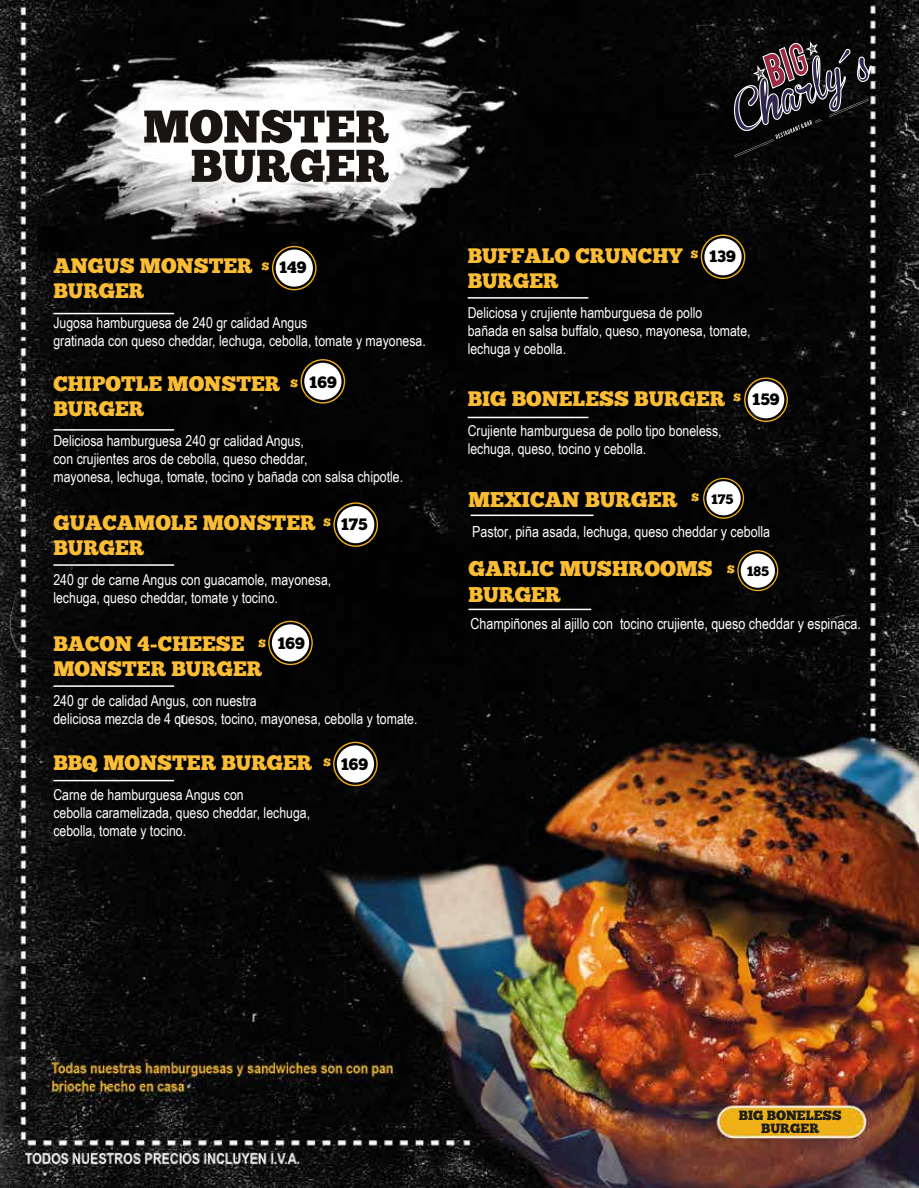
<style>
.page{position:relative;width:919px;height:1188px;background:#fff}
.page>*{position:absolute;margin:0;border:0;box-sizing:border-box;transform-origin:0 0}
.t1{font:21.3px/25.7px "Chunk Five";color:#fbbd33}
.t2{font:21px/25.2px "Chunk Five";color:#fbbd33}
.t3{font:16.5px "Chunk Five";color:#000}
.t4{font:15.3px "Arial Narrow";color:#fff}
.t5{font:15px/18px "Arial Narrow";color:#fff}
.t6{font:13.35px/13px "Chunk Five";color:#1d1d1b;text-align:center}
.s1{font-size:10.5px;color:#fbbd33}
.s2{font-size:13.8px;color:#000}
</style>
<div class="page">
<img style="left:0;top:0;width:918px;height:1188px">
<svg style="left:702px;top:478px;width:41px;height:41px"></svg>
<div style="left:706px;top:481px;width:34px;height:34px;background:#fff;border-radius:50%"></div>
<svg style="left:737px;top:550px;width:40px;height:41px"></svg>
<div style="left:740px;top:554px;width:34px;height:34px;background:#fff;border-radius:50%"></div>
<hr style="left:470px;top:515px;width:123px;height:1px;background:#fff">
<hr style="left:468px;top:609px;width:123px;height:1px;background:#fff">
<svg style="left:733px;top:41px;width:138px;height:116px;background:#2c272b"></svg>
<hr style="left:467px;top:297px;width:121px;height:2px;background:#fff">
<svg style="left:700px;top:235px;width:45px;height:44px"></svg>
<div style="left:704px;top:238px;width:37px;height:37px;background:#fff;border-radius:50%"></div>
<svg style="left:272px;top:246px;width:44px;height:44px"></svg>
<div style="left:275px;top:250px;width:38px;height:37px;background:#fff;border-radius:50%"></div>
<svg style="left:300px;top:359px;width:45px;height:45px"></svg>
<div style="left:304px;top:363px;width:37px;height:37px;background:#fff;border-radius:50%"></div>
<svg style="left:333px;top:502px;width:45px;height:45px"></svg>
<div style="left:337px;top:506px;width:37px;height:37px;background:#fff;border-radius:50%"></div>
<svg style="left:268px;top:621px;width:44px;height:44px"></svg>
<div style="left:272px;top:624px;width:37px;height:37px;background:#fff;border-radius:50%"></div>
<svg style="left:333px;top:742px;width:44px;height:44px"></svg>
<div style="left:336px;top:745px;width:38px;height:38px;background:#fff;border-radius:50%"></div>
<hr style="left:467px;top:417px;width:121px;height:1px;background:#fff">
<svg style="left:743px;top:378px;width:44px;height:44px"></svg>
<div style="left:747px;top:381px;width:36px;height:37px;background:#fff;border-radius:50%"></div>
<svg style="left:144px;top:110px;width:244px;height:33px"></svg>
<svg style="left:192px;top:149px;width:196px;height:34px"></svg>
<hr style="left:53px;top:313px;width:121px;height:1px;background:#fff">
<hr style="left:53px;top:429px;width:121px;height:2px;background:#fff">
<hr style="left:53px;top:564px;width:121px;height:2px;background:#fff">
<hr style="left:53px;top:780px;width:121px;height:1px;background:#fff">
<hr style="left:53px;top:685px;width:121px;height:2px;background:#fff">
<h2 class="t2" style="left:53px;top:253px;width:201px">ANGUS MONSTER<br>BURGER</h2>
<p class="t5" style="left:53px;top:313px;width:374px">Jugosa hamburguesa de 240 gr calidad Angus<br>gratinada con queso cheddar, lechuga, cebolla, tomate y mayonesa.</p>
<p class="t3" style="left:261px;top:258px;width:46px"><sup>$</sup> 149</p>
<h2 class="t2" style="left:53px;top:371px;width:228px">CHIPOTLE MONSTER<br>BURGER</h2>
<p class="t5" style="left:53px;top:431px;width:351px">Deliciosa hamburguesa 240 gr calidad Angus,<br>con crujientes aros de cebolla, queso cheddar,<br>mayonesa, lechuga, tomate, tocino y bañada con salsa chipotle.</p>
<p class="t3" style="left:290px;top:373px;width:48px"><span class="s1">$</span> 169</p>
<h2 class="t2" style="left:53px;top:510px;width:263px">GUACAMOLE MONSTER<br>BURGER</h2>
<p class="t5" style="left:53px;top:570px;width:279px">240 gr de carne Angus con guacamole, mayonesa, lechuga, queso cheddar, tomate y tocino.</p>
<p class="t3" style="left:323px;top:514px;width:46px"><sup>$</sup> 175</p>
<h2 class="t2" style="left:53px;top:631px;width:210px">BACON 4-CHEESE<br>MONSTER BURGER</h2>
<p class="t5" style="left:53px;top:691px;width:365px">240 gr de calidad Angus, con nuestra<br>deliciosa mezcla de 4 quesos, tocino, mayonesa, cebolla y tomate.</p>
<p class="t3" style="left:258px;top:634px;width:48px"><span class="s1">$</span> 169</p>
<p class="t5" style="left:181px;top:708px;width:6px">r</p>
<h2 class="t2" style="left:53px;top:750px;width:260px">BBQ MONSTER BURGER</h2>
<p class="t5" style="left:53px;top:785px;width:258px">Carne de hamburguesa Angus con<br>cebolla caramelizada, queso cheddar, lechuga, cebolla, tomate y tocino.</p>
<p class="t3" style="left:323px;top:754px;width:46px"><sup>$</sup> 169</p>
<h2 class="t2" style="left:467px;top:243px;width:216px">BUFFALO CRUNCHY<br>BURGER</h2>
<p class="t5" style="left:467px;top:303px;width:284px">Deliciosa y crujiente hamburguesa de pollo<br>bañada en salsa buffalo, queso, mayonesa, tomate, lechuga y cebolla.</p>
<p class="t3" style="left:690px;top:246px;width:46px"><sup>$</sup> 139</p>
<h2 class="t2" style="left:467px;top:386px;width:259px">BIG BONELESS BURGER</h2>
<p class="t5" style="left:467px;top:421px;width:255px">Crujiente hamburguesa de pollo tipo boneless, lechuga, queso, tocino y cebolla.</p>
<p class="t3" style="left:733px;top:389px;width:48px"><sup>$</sup> 159</p>
<h1 class="t1" style="left:468px;top:486px;width:266px">MEXICAN BURGER <sup>$</sup> <span class="s2">175</span></h1>
<p class="t4" style="left:472px;top:521px;width:299px">Pastor, piña asada, lechuga, queso cheddar y cebolla</p>
<h1 class="t1" style="left:468px;top:556px;width:302px">GARLIC MUSHROOMS <sup>$</sup> <span class="s2">185<br></span>BURGER</h1>
<p class="t4" style="left:470px;top:612px;width:392px">Champiñones al ajillo con tocino crujiente, queso cheddar y espinaca.</p>
<p class="t6" style="left:738px;top:1109px;width:104px">BIG BONELESS<br>BURGER</p>
</div>
